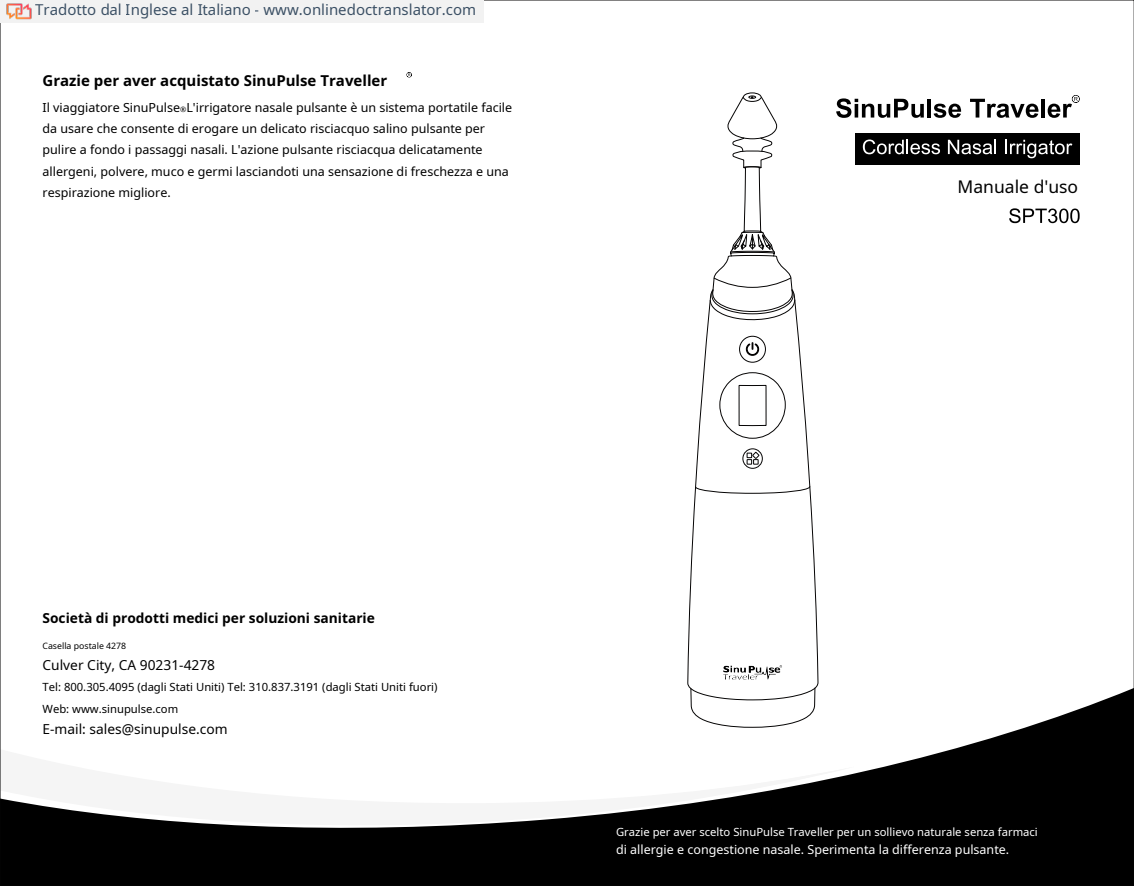
<style>
.page{position:relative;width:1134px;height:886px;background:#fff}
.page>*{position:absolute;margin:0;border:0;box-sizing:border-box;transform-origin:0 0}
.t1{font:17.5px "Noto Sans";color:#000}
.t2{font:15px "Noto Sans";color:rgb(15 43 70/.8)}
.t3{font:700 15px "Noto Sans";color:#000}
.t4{font:13.75px "Noto Sans";color:#000}
.t5{font:700 13.75px "Noto Sans";color:#000}
.t6{font:12.5px/21.2px "Noto Sans";color:#000}
.t7{font:12.5px "Noto Sans";color:#fff}
.t8{font:11.25px/21.2px "Noto Sans";color:#000}
.t9{font:11.25px "Noto Sans";color:#fff}
.t10{font:8.75px "Noto Sans";color:#000}
.s1{font-size:7.5px}
</style>
<div class="page">
<svg style="left:2px;top:689px;width:1129px;height:195px;fill:#000"></svg>
<svg style="left:2px;top:753px;width:851px;height:78px"></svg>
<svg style="left:836px;top:98px;width:87px;height:20px"></svg>
<hr style="left:927px;top:99px;width:3px;height:19px;background:#000">
<svg style="left:933px;top:104px;width:27px;height:14px"></svg>
<svg style="left:970px;top:99px;width:68px;height:19px"></svg>
<hr style="left:1041px;top:99px;width:3px;height:19px;background:#000">
<svg style="left:1047px;top:95px;width:32px;height:23px"></svg>
<div style="left:855px;top:133px;width:224px;height:31px;background:#000"></div>
<svg style="left:862px;top:139px;width:77px;height:15px"></svg>
<svg style="left:947px;top:140px;width:48px;height:14px"></svg>
<svg style="left:1005px;top:140px;width:66px;height:18px"></svg>
<svg style="left:1009px;top:208px;width:70px;height:15px"></svg>
<svg style="left:406px;top:72px;width:6px;height:5px"></svg>
<svg style="left:686px;top:483px;width:132px;height:320px"></svg>
<svg style="left:689px;top:687px;width:126px;height:41px"></svg>
<svg style="left:694px;top:92px;width:116px;height:425px"></svg>
<img style="left:719px;top:664px;width:66px;height:17px">
<div style="left:0;top:0;width:483px;height:22px;background:#f2f2f2"></div>
<img style="left:6px;top:3px;width:25px;height:20px">
<p class="t2" style="left:35px;top:-1px;width:442px">Tradotto dal Inglese al Italiano - www.onlinedoctranslator.com</p>
<p class="t3" style="left:43px;top:70px;width:346px">Grazie per aver acquistato SinuPulse Traveller</p>
<p class="t6" style="left:43px;top:96px;width:471px">Il viaggiatore SinuPulse<span class="s1">®</span>L'irrigatore nasale pulsante è un sistema portatile facile da usare che consente di erogare un delicato risciacquo salino pulsante per pulire a fondo i passaggi nasali. L'azione pulsante risciacqua delicatamente allergeni, polvere, muco e germi lasciandoti una sensazione di freschezza e una respirazione migliore.</p>
<h1 class="t1" style="left:957px;top:174px;width:122px">Manuale d'uso</h1>
<p class="t5" style="left:43px;top:608px;width:334px">Società di prodotti medici per soluzioni sanitarie</p>
<p class="t10" style="left:43px;top:639px;width:85px">Casella postale 4278</p>
<p class="t4" style="left:43px;top:655px;width:174px">Culver City, CA 90231-4278</p>
<p class="t8" style="left:43px;top:676px;width:396px">Tel: 800.305.4095 (dagli Stati Uniti) Tel: 310.837.3191 (dagli Stati Uniti fuori)<br>Web: www.sinupulse.com</p>
<p class="t4" style="left:43px;top:719px;width:186px">E-mail: sales@sinupulse.com</p>
<p class="t9" style="left:616px;top:824px;width:423px">Grazie per aver scelto SinuPulse Traveller per un sollievo naturale senza farmaci</p>
<p class="t7" style="left:616px;top:841px;width:394px">di allergie e congestione nasale. Sperimenta la differenza pulsante.</p>
</div>
